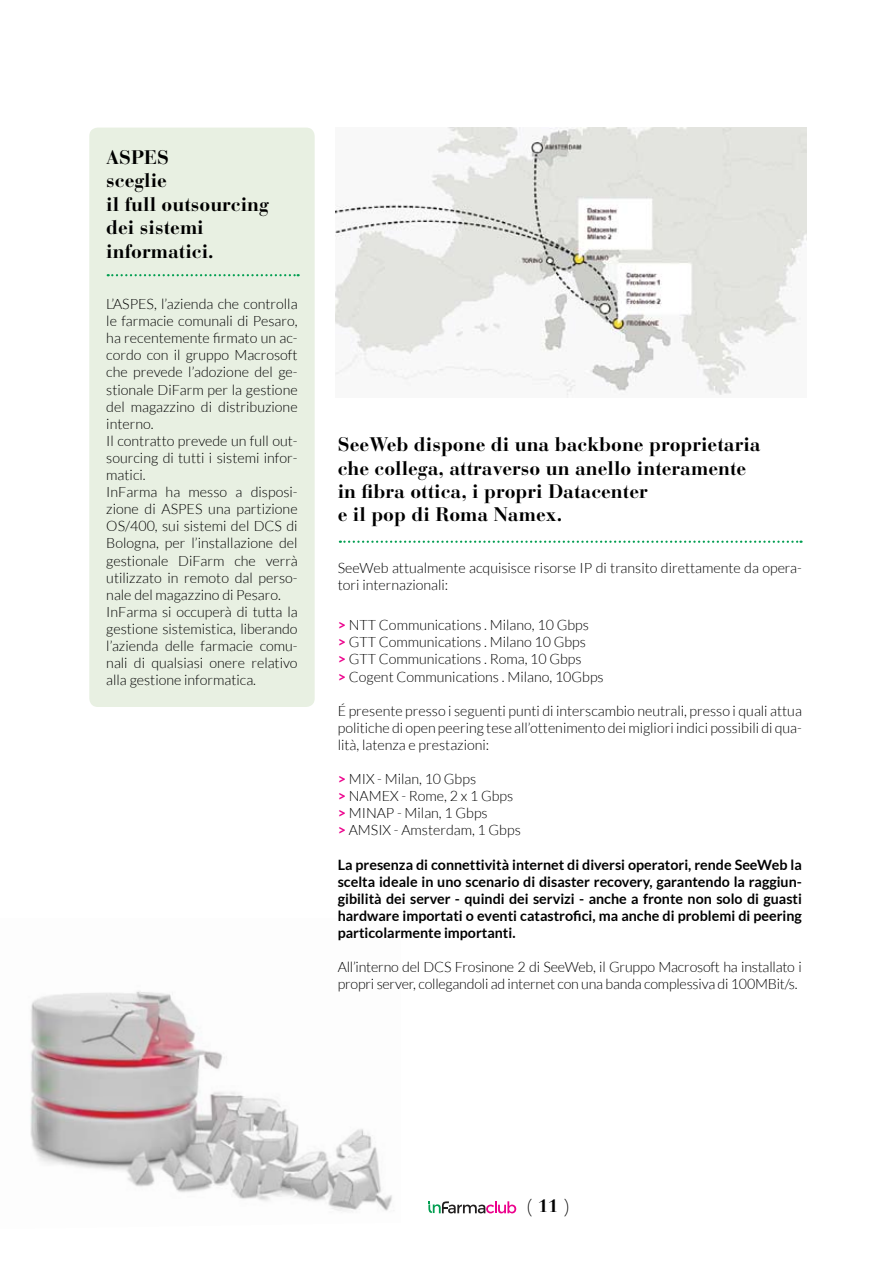
<style>
.page{position:relative;width:893px;height:1263px;background:#fff}
.page>*{position:absolute;margin:0;border:0;box-sizing:border-box;transform-origin:0 0}
.t1{font:700 19.5px/23.4px "Bauer Bodoni";color:#000}
.t2{font:18px "Bauer Bodoni";color:#000}
.t3{font:300 14.25px/17.1px "Lato";color:#000}
.t4{font:700 14.25px/17.1px "Lato";color:#000;text-align:justify}
.s1{font-weight:700;color:#ec008c}
.s2{font-weight:700}
</style>
<div class="page">
<img style="left:30px;top:991px;width:362px;height:221px">
<div style="left:89px;top:128px;width:226px;height:579px;background:#e8f0e2;border-radius:9px"></div>
<svg style="left:428px;top:1201px;width:88px;height:12px"></svg>
<svg style="left:108px;top:274px;width:191px;height:2px"></svg>
<svg style="left:340px;top:541px;width:461px;height:2px"></svg>
<img style="left:336px;top:128px;width:470px;height:270px">
<h1 class="t1" style="left:106px;top:146px;width:164px">ASPES<br>sceglie<br>il full outsourcing dei sistemi informatici.</h1>
<p class="t3" style="left:106px;top:295px;width:193px">L’ASPES, l’azienda che controlla le farmacie comunali di Pesaro, ha recentemente firmato un ac&shy;cordo con il gruppo Macrosoft che prevede l’adozione del ge&shy;stionale DiFarm per la gestione del magazzino di distribuzione interno.<br>Il contratto prevede un full out&shy;sourcing di tutti i sistemi infor&shy;matici.<br>InFarma ha messo a disposi&shy;zione di ASPES una partizione<br>OS/400, sui sistemi del DCS di<br>Bologna, per l’installazione del gestionale DiFarm che verrà utilizzato in remoto dal perso&shy;nale del magazzino di Pesaro.<br>InFarma si occuperà di tutta la gestione sistemistica, liberando l’azienda delle farmacie comu&shy;nali di qualsiasi onere relativo alla gestione informatica.</p>
<h1 class="t1" style="left:338px;top:433px;width:424px">SeeWeb dispone di una backbone proprietaria che collega, attraverso un anello interamente in fibra ottica, i propri Datacenter<br>e il pop di Roma Namex.</h1>
<p class="t3" style="left:338px;top:559px;width:466px">SeeWeb attualmente acquisisce risorse IP di transito direttamente da opera&shy;tori internazionali:</p>
<p class="t3" style="left:338px;top:617px;width:267px"><span class="s1">&gt;</span> NTT Communications . Milano, 10 Gbps<br><span class="s1">&gt;</span> GTT Communications . Milano 10 Gbps<br><span class="s1">&gt;</span> GTT Communications . Roma, 10 Gbps<br><span class="s1">&gt;</span> Cogent Communications . Milano, 10Gbps</p>
<p class="t3" style="left:338px;top:702px;width:466px;text-align:justify">É presente presso i seguenti punti di interscambio neutrali, presso i quali attua politiche di open peering tese all’ottenimento dei migliori indici possibili di qua&shy;lità, latenza e prestazioni:</p>
<p class="t3" style="left:338px;top:770px;width:185px"><span class="s1">&gt;</span> MIX - Milan, 10 Gbps<br><span class="s1">&gt;</span> NAMEX - Rome, 2 x 1 Gbps <span class="s1">&gt;</span> MINAP - Milan, 1 Gbps<br><span class="s1">&gt;</span> AMSIX - Amsterdam, 1 Gbps</p>
<p class="t4" style="left:338px;top:856px;width:466px">La presenza di connettività internet di diversi operatori, rende SeeWeb la scelta ideale in uno scenario di disaster recovery, garantendo la raggiun&shy;gibilità dei server - quindi dei servizi - anche a fronte non solo di guasti hardware importati o eventi catastrofici, ma anche di problemi di peering particolarmente importanti.</p>
<p class="t3" style="left:338px;top:959px;width:465px">All’interno del DCS Frosinone 2 di SeeWeb, il Gruppo Macrosoft ha installato i propri server, collegandoli ad internet con una banda complessiva di 100MBit/s.</p>
<p class="t2" style="left:526px;top:1195px;width:46px">( <span class="s2">11</span> )</p>
</div>
